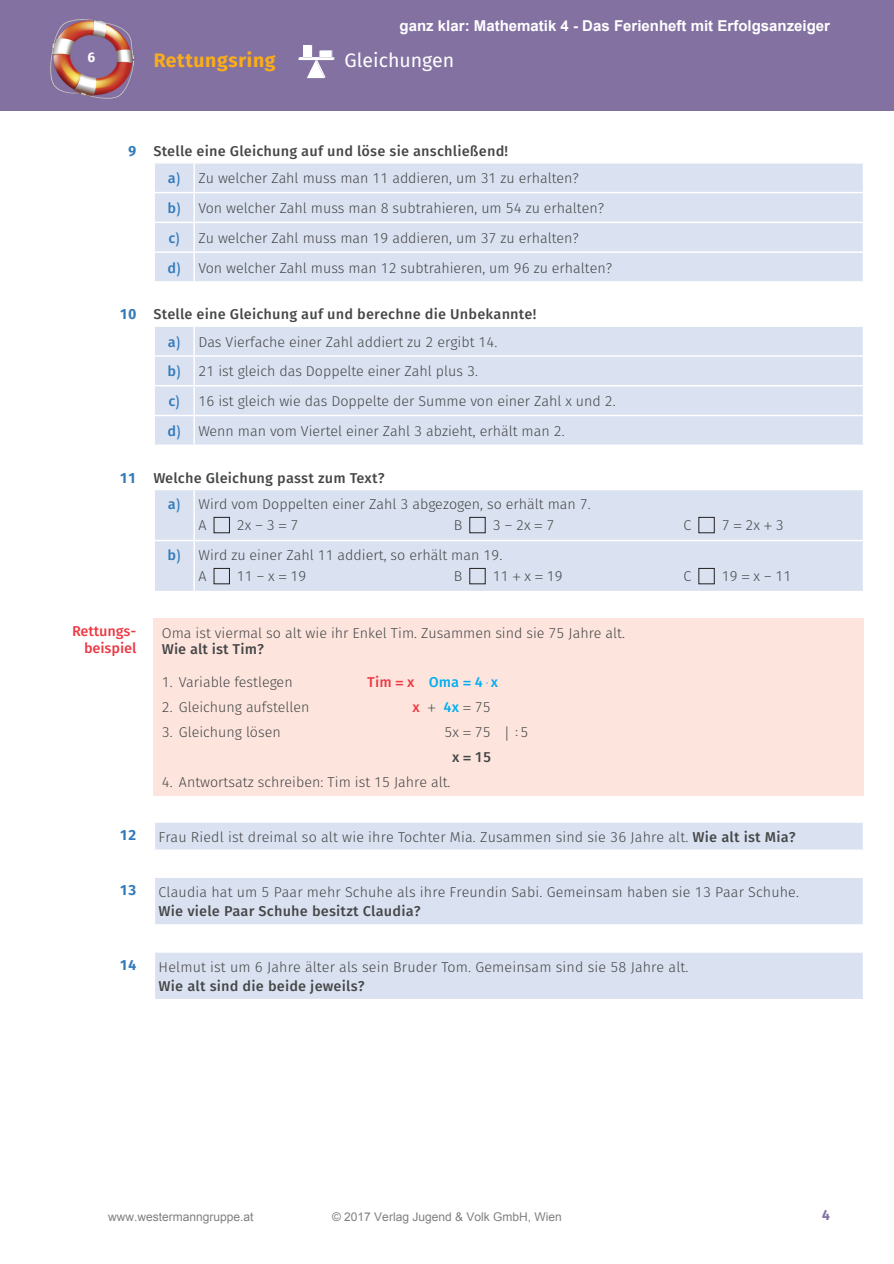
<style>
.page{position:relative;width:894px;height:1264px;background:#fff}
.page>*{position:absolute;margin:0;border:0;box-sizing:border-box;transform-origin:0 0}
.t1{font:700 19.5px "bs Faris Sans 1";color:#faad19}
.t2{font:19.5px "bs Faris Sans 1";color:#fff}
.t3{font:700 15px "Arial";color:#fff}
.t4{font:300 14.25px/29.7px "bs Faris Sans 1";color:#454647}
.t5{font:600 14.25px/27.2px "bs Faris Sans 1";letter-spacing:.01em;color:#454647}
.t6{font:600 14.25px/16.5px "bs Faris Sans 1";letter-spacing:-.01em;color:#ed3843;text-align:right}
.t7{font:600 14.25px "bs Faris Sans 1";color:#00aeef}
.t8{font:700 14.25px "bs Faris Sans 1";letter-spacing:-.01em;color:#327aba}
.t9{font:700 14.25px "bs Faris Sans 1";color:#8371a2}
.t10{font:700 13.5px "bs Faris Sans 1";color:#fff}
.t11{font:12px "Arial";color:#808080}
.s1{font-weight:600}
.s2{font-weight:600;color:#327aba}
.s3{color:#327aba}
.s4{font-weight:300}
.s5{color:#ed3843}
.s6{font-weight:600;color:#ed3843}
.s7{font-weight:600;color:#00aeef}
</style>
<div class="page">
<div style="left:0;top:0;width:893px;height:111px;background:#8371a2"></div>
<img style="left:50px;top:20px;width:83px;height:79px">
<svg style="left:298px;top:45px;width:36px;height:33px"></svg>
<div style="left:155px;top:163px;width:707px;height:29px;background:#dae2f1"></div>
<div style="left:155px;top:193px;width:707px;height:88px;background:#dae2f1"></div>
<hr style="left:193px;top:163px;width:2px;height:29px;background:#fff">
<hr style="left:193px;top:193px;width:2px;height:28px;background:#fff">
<hr style="left:193px;top:223px;width:2px;height:28px;background:#fff">
<hr style="left:193px;top:253px;width:2px;height:28px;background:#fff">
<svg style="left:862px;top:163px;width:1px;height:118px"></svg>
<hr style="left:153px;top:221px;width:41px;height:2px;background:#fff">
<hr style="left:153px;top:251px;width:41px;height:2px;background:#fff">
<hr style="left:194px;top:192px;width:669px;height:1px;background:#fff">
<hr style="left:194px;top:221px;width:669px;height:2px;background:#fff">
<hr style="left:194px;top:251px;width:669px;height:2px;background:#fff">
<div style="left:155px;top:327px;width:707px;height:28px;background:#dae2f1"></div>
<div style="left:155px;top:356px;width:707px;height:88px;background:#dae2f1"></div>
<hr style="left:193px;top:327px;width:2px;height:28px;background:#fff">
<hr style="left:193px;top:356px;width:2px;height:29px;background:#fff">
<hr style="left:193px;top:386px;width:2px;height:29px;background:#fff">
<hr style="left:193px;top:416px;width:2px;height:28px;background:#fff">
<svg style="left:862px;top:327px;width:1px;height:117px"></svg>
<hr style="left:153px;top:385px;width:41px;height:1px;background:#fff">
<hr style="left:153px;top:415px;width:41px;height:1px;background:#fff">
<hr style="left:194px;top:355px;width:669px;height:1px;background:#fff">
<hr style="left:194px;top:385px;width:669px;height:1px;background:#fff">
<hr style="left:194px;top:415px;width:669px;height:1px;background:#fff">
<div style="left:155px;top:490px;width:707px;height:101px;background:#dae2f1"></div>
<hr style="left:193px;top:490px;width:2px;height:49px;background:#fff">
<hr style="left:193px;top:541px;width:2px;height:50px;background:#fff">
<hr style="left:153px;top:539px;width:41px;height:2px;background:#fff">
<hr style="left:194px;top:539px;width:669px;height:2px;background:#fff">
<div style="left:213px;top:517px;width:17px;height:16px;border:1px solid #231f20"></div>
<div style="left:469px;top:517px;width:16px;height:16px;border:1px solid #231f20"></div>
<div style="left:698px;top:517px;width:16px;height:16px;border:1px solid #231f20"></div>
<div style="left:213px;top:568px;width:17px;height:16px;border:1px solid #231f20"></div>
<div style="left:469px;top:568px;width:16px;height:16px;border:1px solid #231f20"></div>
<div style="left:698px;top:568px;width:16px;height:16px;border:1px solid #231f20"></div>
<div style="left:153px;top:618px;width:710px;height:177px;background:#fde5de"></div>
<div style="left:154px;top:822px;width:709px;height:28px;background:#dae2f1"></div>
<hr style="left:153px;top:822px;width:2px;height:27px;background:#fff">
<hr style="left:153px;top:849px;width:710px;height:1px;background:#fff">
<div style="left:154px;top:877px;width:709px;height:47px;background:#dae2f1"></div>
<hr style="left:153px;top:877px;width:2px;height:47px;background:#fff">
<hr style="left:862px;top:877px;width:1px;height:47px;background:#fff">
<div style="left:154px;top:951px;width:709px;height:48px;background:#dae2f1"></div>
<hr style="left:153px;top:951px;width:710px;height:1px;background:#fff">
<hr style="left:153px;top:952px;width:2px;height:46px;background:#fff">
<hr style="left:862px;top:952px;width:1px;height:46px;background:#fff">
<hr style="left:153px;top:998px;width:710px;height:2px;background:#fff">
<p class="t3" style="left:399px;top:16px;width:432px">ganz klar: Mathematik 4 - Das Ferienheft mit Erfolgsanzeiger</p>
<h1 class="t1" style="left:153px;top:46px;width:124px">Rettungsring</h1>
<p class="t10" style="left:88px;top:48px;width:9px">6</p>
<h1 class="t2" style="left:344px;top:46px;width:111px">Gleichungen</h1>
<p class="t8" style="left:128px;top:141px;width:10px">9</p>
<p class="t4" style="left:168px;top:138px;width:412px;line-height:27.3px;text-indent:-14px"><span class="s1">Stelle eine Gleichung auf und löse sie anschließend!<br></span><span class="s2">a)</span> Zu welcher Zahl muss man 11 addieren, um 31 zu erhalten?</p>
<p class="t4" style="left:167px;top:193px;width:446px"><span class="s2">b)</span> Von welcher Zahl muss man 8 subtrahieren, um 54 zu erhalten? <span class="s2">c)</span> Zu welcher Zahl muss man 19 addieren, um 37 zu erhalten?<br><span class="s2">d)</span> Von welcher Zahl muss man 12 subtrahieren, um 96 zu erhalten?</p>
<p class="t8" style="left:120px;top:304px;width:18px">10</p>
<p class="t5" style="left:168px;top:301px;width:370px;text-indent:-14px">Stelle eine Gleichung auf und berechne die Unbekannte! <span class="s3">a)</span> <span class="s4">Das Vierfache einer Zahl addiert zu 2 ergibt 14.</span></p>
<p class="t4" style="left:167px;top:357px;width:449px"><span class="s2">b)</span> 21 ist gleich das Doppelte einer Zahl plus 3.<br><span class="s2">c)</span> 16 ist gleich wie das Doppelte der Summe von einer Zahl x und 2. <span class="s2">d)</span> Wenn man vom Viertel einer Zahl 3 abzieht, erhält man 2.</p>
<p class="t8" style="left:120px;top:468px;width:18px">11</p>
<p class="t4" style="left:168px;top:465px;width:424px;line-height:26.4px;text-indent:-14px"><span class="s1">Welche Gleichung passt zum Text?<br></span><span class="s2">a)</span> Wird vom Doppelten einer Zahl 3 abgezogen, so erhält man 7.</p>
<p class="t4" style="left:198px;top:510px;width:10px">A</p>
<p class="t4" style="left:237px;top:510px;width:63px">2x – 3 = 7</p>
<p class="t4" style="left:453px;top:510px;width:10px">B</p>
<p class="t4" style="left:492px;top:510px;width:63px">3 – 2x = 7</p>
<p class="t4" style="left:683px;top:510px;width:9px">C</p>
<p class="t4" style="left:721px;top:510px;width:64px">7 = 2x + 3</p>
<p class="t4" style="left:198px;top:545px;width:305px;line-height:20.7px;text-indent:-31px"><span class="s2">b)</span> Wird zu einer Zahl 11 addiert, so erhält man 19.<br>A</p>
<p class="t4" style="left:237px;top:561px;width:71px">11 – x = 19</p>
<p class="t4" style="left:453px;top:561px;width:10px">B</p>
<p class="t4" style="left:492px;top:561px;width:71px">11 + x = 19</p>
<p class="t4" style="left:683px;top:561px;width:9px">C</p>
<p class="t4" style="left:721px;top:561px;width:71px">19 = x – 11</p>
<p class="t6" style="left:72px;top:623px;width:66px">Rettungs&shy;beispiel</p>
<p class="t4" style="left:162px;top:618px;width:464px">Oma ist viermal so alt wie ihr Enkel Tim. Zusammen sind sie 75 Jahre alt.</p>
<p class="t5" style="left:162px;top:636px;width:103px">Wie alt ist Tim?</p>
<p class="t4" style="left:162px;top:667px;width:132px">1. Variable festlegen</p>
<p class="t7" style="left:367px;top:672px;width:132px"><span class="s5">Tim = x</span> Oma = 4<span class="s4">⋅</span>x</p>
<p class="t4" style="left:162px;top:692px;width:149px">2. Gleichung aufstellen</p>
<p class="t4" style="left:412px;top:692px;width:80px"><span class="s6">x</span> + <span class="s7">4x</span> = 75</p>
<p class="t4" style="left:162px;top:717px;width:120px">3. Gleichung lösen</p>
<p class="t4" style="left:444px;top:717px;width:85px">5x = 75 | ∶5</p>
<p class="t5" style="left:452px;top:744px;width:41px">x = 15</p>
<p class="t4" style="left:162px;top:767px;width:290px">4. Antwortsatz schreiben: Tim ist 15 Jahre alt.</p>
<p class="t8" style="left:120px;top:825px;width:18px">12</p>
<p class="t4" style="left:158px;top:822px;width:638px">Frau Riedl ist dreimal so alt wie ihre Tochter Mia. Zusammen sind sie 36 Jahre alt. <span class="s1">Wie alt ist Mia?</span></p>
<p class="t8" style="left:120px;top:880px;width:18px">13</p>
<p class="t8" style="left:120px;top:955px;width:18px">14</p>
<p class="t4" style="left:158px;top:877px;width:641px">Claudia hat um 5 Paar mehr Schuhe als ihre Freundin Sabi. Gemeinsam haben sie 13 Paar Schuhe.</p>
<p class="t5" style="left:158px;top:898px;width:263px">Wie viele Paar Schuhe besitzt Claudia?</p>
<p class="t4" style="left:158px;top:952px;width:531px">Helmut ist um 6 Jahre älter als sein Bruder Tom. Gemeinsam sind sie 58 Jahre alt.</p>
<p class="t5" style="left:158px;top:972px;width:207px">Wie alt sind die beide jeweils?</p>
<p class="t11" style="left:108px;top:1208px;width:147px">www.westermanngruppe.at</p>
<p class="t11" style="left:332px;top:1208px;width:231px">© 2017 Verlag Jugend &amp; Volk GmbH, Wien</p>
<p class="t9" style="left:821px;top:1204px;width:10px">4</p>
</div>
